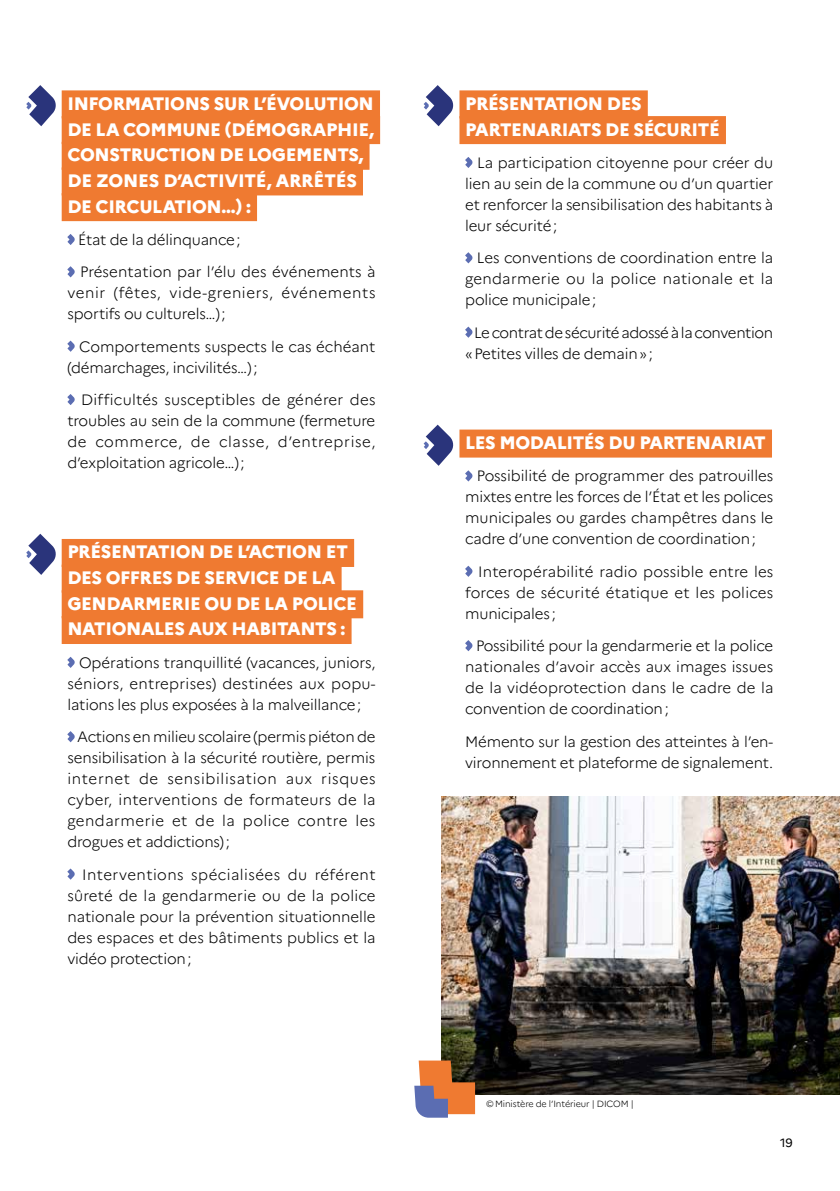
<style>
.page{position:relative;width:840px;height:1191px;background:#fff}
.page>*{position:absolute;margin:0;border:0;box-sizing:border-box;transform-origin:0 0}
.t1{font:800 18px/25.6px "Marianne";letter-spacing:-.02em;color:#fff}
.t2{font:300 15px/21px "Marianne";letter-spacing:-.01em;color:#000;text-align:justify}
.t3{font:300 15px/21px "Marianne";letter-spacing:.035em;color:#000}
.t4{font:12px "Marianne";color:#000}
.t5{font:300 9px "Marianne";letter-spacing:-.01em;color:#000}
</style>
<div class="page">
<img style="left:441px;top:797px;width:398px;height:297px">
<div style="left:62px;top:90px;width:318px;height:28px;background:#ef7a31"></div>
<div style="left:62px;top:116px;width:318px;height:28px;background:#ef7a31"></div>
<div style="left:62px;top:142px;width:307px;height:28px;background:#ef7a31"></div>
<div style="left:62px;top:167px;width:301px;height:28px;background:#ef7a31"></div>
<div style="left:62px;top:193px;width:195px;height:28px;background:#ef7a31"></div>
<div style="left:62px;top:539px;width:292px;height:28px;background:#ef7a31"></div>
<div style="left:62px;top:564px;width:279px;height:28px;background:#ef7a31"></div>
<div style="left:62px;top:590px;width:301px;height:28px;background:#ef7a31"></div>
<div style="left:62px;top:616px;width:289px;height:28px;background:#ef7a31"></div>
<svg style="left:67px;top:234px;width:8px;height:11px"></svg>
<svg style="left:67px;top:266px;width:8px;height:11px"></svg>
<svg style="left:67px;top:341px;width:8px;height:11px"></svg>
<svg style="left:67px;top:394px;width:8px;height:11px"></svg>
<svg style="left:67px;top:657px;width:8px;height:11px"></svg>
<svg style="left:67px;top:731px;width:8px;height:11px"></svg>
<svg style="left:67px;top:868px;width:8px;height:11px"></svg>
<div style="left:459px;top:90px;width:188px;height:28px;background:#ef7a31"></div>
<div style="left:459px;top:116px;width:266px;height:28px;background:#ef7a31"></div>
<div style="left:459px;top:429px;width:312px;height:28px;background:#ef7a31"></div>
<svg style="left:465px;top:157px;width:7px;height:11px"></svg>
<svg style="left:465px;top:252px;width:7px;height:11px"></svg>
<svg style="left:465px;top:327px;width:7px;height:11px"></svg>
<svg style="left:465px;top:470px;width:7px;height:11px"></svg>
<svg style="left:465px;top:566px;width:7px;height:11px"></svg>
<svg style="left:465px;top:640px;width:7px;height:11px"></svg>
<svg style="left:26px;top:85px;width:30px;height:41px"></svg>
<svg style="left:26px;top:534px;width:30px;height:41px"></svg>
<svg style="left:423px;top:85px;width:31px;height:41px"></svg>
<svg style="left:423px;top:424px;width:31px;height:42px"></svg>
<svg style="left:414px;top:1060px;width:61px;height:57px;background:#af755c"></svg>
<p class="t1" style="left:67px;top:91px;width:308px">INFORMATIONS SUR L’ÉVOLUTION<br>DE LA COMMUNE (DÉMOGRAPHIE,<br>CONSTRUCTION DE LOGEMENTS,<br>DE ZONES D’ACTIVITÉ, ARRÊTÉS<br>DE CIRCULATION…) :</p>
<p class="t2" style="left:78px;top:222px;width:299px;line-height:32.4px">État de la délinquance ;<br>Présentation par l’élu des événements à</p>
<p class="t3" style="left:67px;top:281px;width:309px">venir (fêtes, vide-greniers, événements sportifs ou culturels…) ;</p>
<p class="t2" style="left:67px;top:335px;width:309px;text-indent:12px">Comportements suspects le cas échéant (démarchages, incivilités…) ;</p>
<p class="t2" style="left:67px;top:388px;width:309px;text-indent:14px">Difficultés susceptibles de générer des troubles au sein de la commune (fermeture de commerce, de classe, d’entreprise, d’exploitation agricole…) ;</p>
<p class="t1" style="left:67px;top:539px;width:291px">PRÉSENTATION DE L’ACTION ET<br>DES OFFRES DE SERVICE DE LA<br>GENDARMERIE OU DE LA POLICE<br>NATIONALES AUX HABITANTS :</p>
<p class="t2" style="left:67px;top:651px;width:309px;text-indent:12px">Opérations tranquillité (vacances, juniors, séniors, entreprises) destinées aux popu&shy;lations les plus exposées à la malveillance ;</p>
<p class="t2" style="left:67px;top:725px;width:309px;text-indent:10px">Actions en milieu scolaire (permis piéton de sensibilisation à la sécurité routière, permis internet de sensibilisation aux risques cyber, interventions de formateurs de la gendarmerie et de la police contre les drogues et addictions) ;</p>
<p class="t2" style="left:67px;top:862px;width:309px;text-indent:15px">Interventions spécialisées du référent sûreté de la gendarmerie ou de la police nationale pour la prévention situationnelle des espaces et des bâtiments publics et la vidéo protection ;</p>
<p class="t1" style="left:465px;top:91px;width:256px">PRÉSENTATION DES<br>PARTENARIATS DE SÉCURITÉ</p>
<p class="t2" style="left:465px;top:151px;width:309px;text-indent:12px">La participation citoyenne pour créer du lien au sein de la commune ou d’un quartier et renforcer la sensibilisation des habitants à leur sécurité ;</p>
<p class="t2" style="left:465px;top:246px;width:309px;text-indent:12px">Les conventions de coordination entre la gendarmerie ou la police nationale et la police municipale ;</p>
<p class="t2" style="left:465px;top:321px;width:309px;text-indent:9px">Le contrat de sécurité adossé à la convention « Petites villes de demain » ;</p>
<p class="t1" style="left:465px;top:430px;width:302px">LES MODALITÉS DU PARTENARIAT</p>
<p class="t2" style="left:465px;top:464px;width:309px;text-indent:12px">Possibilité de programmer des patrouilles mixtes entre les forces de l’État et les polices municipales ou gardes champêtres dans le cadre d’une convention de coordination ;</p>
<p class="t2" style="left:465px;top:560px;width:309px;text-indent:13px">Interopérabilité radio possible entre les forces de sécurité étatique et les polices municipales ;</p>
<p class="t2" style="left:465px;top:634px;width:309px;text-indent:11px">Possibilité pour la gendarmerie et la police nationales d’avoir accès aux images issues de la vidéoprotection dans le cadre de la convention de coordination ;</p>
<p class="t2" style="left:465px;top:729px;width:309px">Mémento sur la gestion des atteintes à l’en&shy;vironnement et plateforme de signalement.</p>
<p class="t5" style="left:486px;top:1096px;width:149px">© Ministère de l’Intérieur | DICOM |</p>
<p class="t4" style="left:779px;top:1135px;width:14px">19</p>
</div>
